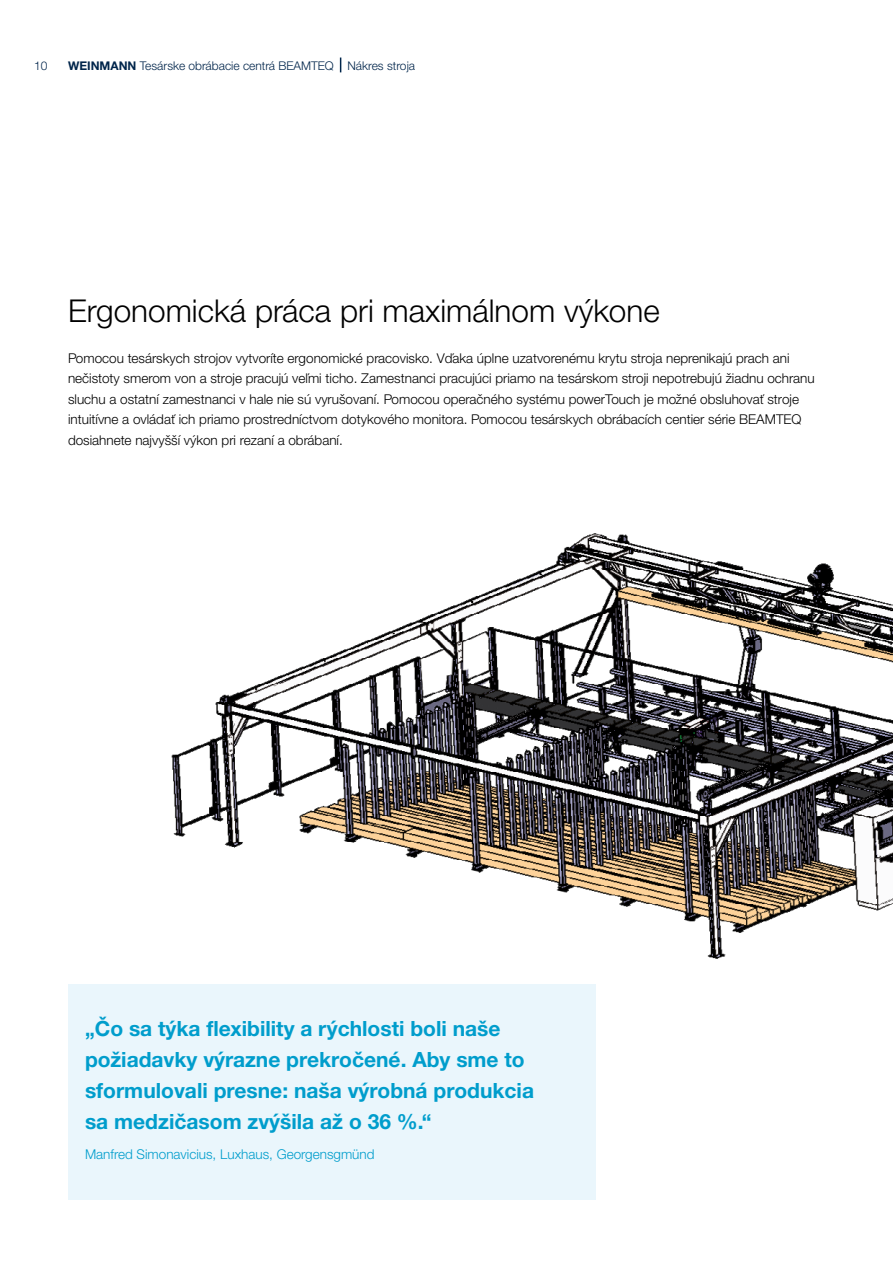
<style>
.page{position:relative;width:893px;height:1263px;background:#fff}
.page>*{position:absolute;margin:0;border:0;box-sizing:border-box;transform-origin:0 0}
.Headline_21pt_25_2_b{font:300 31.5px "Helvetica Neue LTW1 G";color:#000}
.Zitat_14pt_20_5pt_li{font:700 21px/30.8px "Helvetica Neue LTW1 G";color:#009dcc}
.Text_9pt_13_6_light{font:300 13.5px/20.4px "Helvetica Neue LTW1 G";color:#000}
.Text_9pt_13_6_light-2{font:300 13.5px "Helvetica Neue LTW1 G";color:#009dcc}
._01_Musterseiten_Rub{font:300 12px "Helvetica Neue LTW1 G";color:#00254b}
.s1{font-weight:700}
</style>
<div class="page">
<img style="left:171px;top:533px;width:722px;height:570px">
<svg style="left:340px;top:58px;width:1px;height:14px"></svg>
<div style="left:68px;top:983px;width:527px;height:216px;background:#eaf6fc"></div>
<p class="_01_Musterseiten_Rub" style="left:34px;top:58px;width:15px">10</p>
<p class="_01_Musterseiten_Rub" style="left:68px;top:58px;width:349px"><span class="s1">WEINMANN</span> Tesárske obrábacie centrá BEAMTEQ Nákres stroja</p>
<p class="Headline_21pt_25_2_b" style="left:68px;top:292px;width:593px">Ergonomická práca pri maximálnom výkone</p>
<p class="Text_9pt_13_6_light" style="left:68px;top:348px;width:748px">Pomocou tesárskych strojov vytvoríte ergonomické pracovisko. Vďaka úplne uzatvorenému krytu stroja neprenikajú prach ani nečistoty smerom von a stroje pracujú veľmi ticho. Zamestnanci pracujúci priamo na tesárskom stroji nepotrebujú žiadnu ochranu sluchu a ostatní zamestnanci v hale nie sú vyrušovaní. Pomocou operačného systému powerTouch je možné obsluhovať stroje intuitívne a ovládať ich priamo prostredníctvom dotykového monitora. Pomocou tesárskych obrábacích centier série BEAMTEQ dosiahnete najvyšší výkon pri rezaní a obrábaní.</p>
<p class="Zitat_14pt_20_5pt_li" style="left:85px;top:1013px;width:450px">„Čo sa týka flexibility a rýchlosti boli naše požiadavky výrazne prekročené. Aby sme to sformulovali presne: naša výrobná produkcia sa medzičasom zvýšila až o 36 %.“</p>
<p class="Text_9pt_13_6_light-2" style="left:85px;top:1146px;width:291px">Manfred Simonavicius, Luxhaus, Georgensgmünd</p>
</div>
